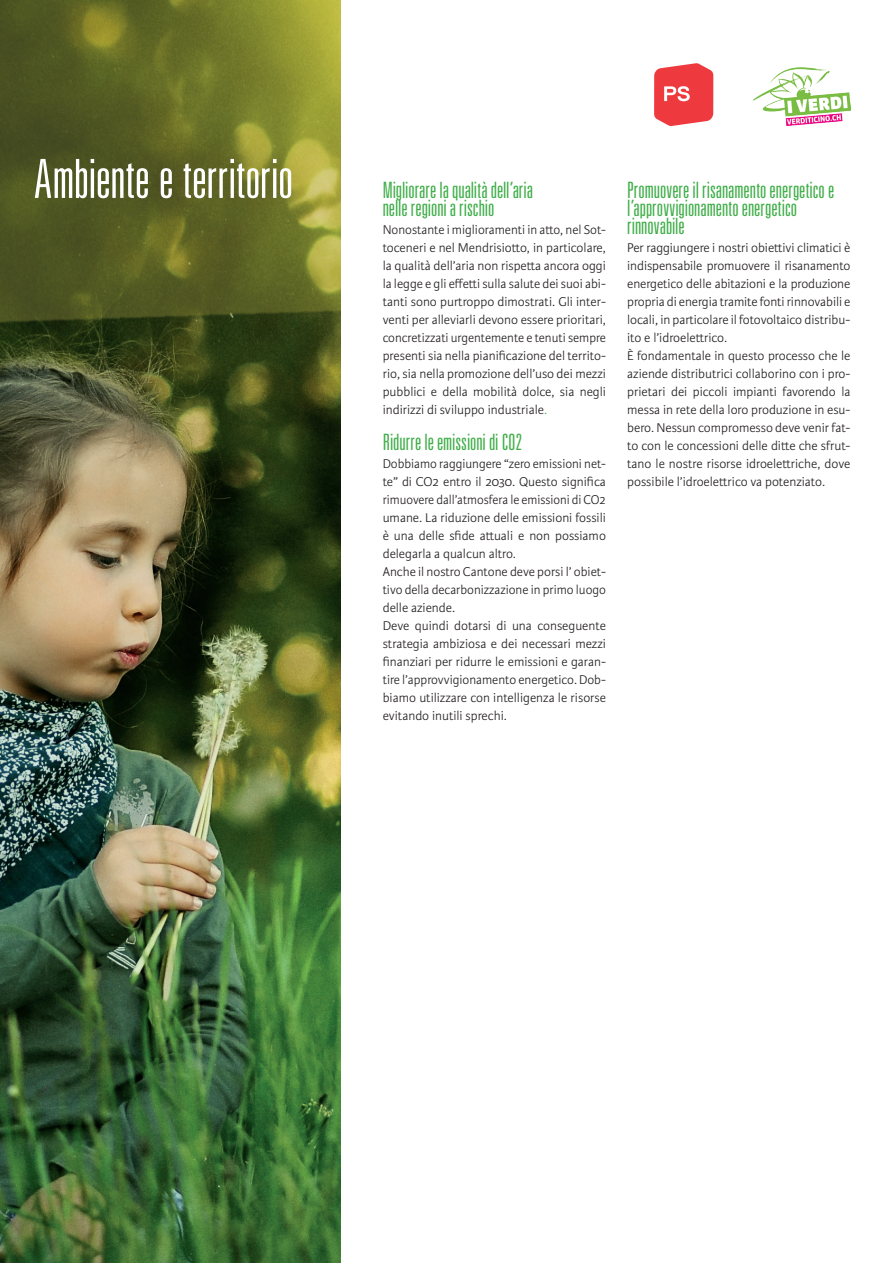
<style>
.page{position:relative;width:893px;height:1263px;background:#fff}
.page>*{position:absolute;margin:0;border:0;box-sizing:border-box;transform-origin:0 0}
._02_Haupttitel_48_Pu{font:300 ultra-condensed 54px "Univers LT Std";letter-spacing:-.005em;color:#fff}
._02_Haupttitel_48_Pu-2{font:300 ultra-condensed 22.5px/18px "Univers LT Std";color:#40ae49}
.t1{font:300 13.5px/18px "Karmina Sans";color:#231f20;text-align:justify}
.s1{color:#40ae49}
</style>
<div class="page">
<img style="left:0;top:0;width:340px;height:1263px">
<svg style="left:654px;top:63px;width:59px;height:63px;background:#f05a5d"></svg>
<img style="left:753px;top:67px;width:97px;height:58px">
<p class="_02_Haupttitel_48_Pu" style="left:34px;top:151px;width:261px">Ambiente e territorio</p>
<p class="_02_Haupttitel_48_Pu-2" style="left:383px;top:181px;width:152px">Migliorare la qualità dell’aria</p>
<p class="_02_Haupttitel_48_Pu-2" style="left:383px;top:199px;width:113px">nelle regioni a rischio</p>
<p class="t1" style="left:383px;top:221px;width:225px">Nonostante i miglioramenti in atto, nel Sot&shy;toceneri e nel Mendrisiotto, in particolare, la qualità dell’aria non rispetta ancora oggi la legge e gli effetti sulla salute dei suoi abi&shy;tanti sono purtroppo dimostrati. Gli inter&shy;venti per alleviarli devono essere prioritari, concretizzati urgentemente e tenuti sempre presenti sia nella pianificazione del territo&shy;rio, sia nella promozione dell’uso dei mezzi pubblici e della mobilità dolce, sia negli indirizzi di sviluppo industriale<span class="s1">.</span></p>
<p class="_02_Haupttitel_48_Pu-2" style="left:383px;top:433px;width:141px">Ridurre le emissioni di CO2</p>
<p class="t1" style="left:383px;top:455px;width:225px">Dobbiamo raggiungere “zero emissioni net&shy;te” di CO2 entro il 2030. Questo significa rimuovere dall’atmosfera le emissioni di CO2 umane. La riduzione delle emissioni fossili è una delle sfide attuali e non possiamo delegarla a qualcun altro.</p>
<p class="t1" style="left:383px;top:563px;width:225px">Anche il nostro Cantone deve porsi l’ obiet&shy;tivo della decarbonizzazione in primo luogo delle aziende.</p>
<p class="t1" style="left:383px;top:617px;width:225px">Deve quindi dotarsi di una conseguente strategia ambiziosa e dei necessari mezzi finanziari per ridurre le emissioni e garan&shy;tire l’approvvigionamento energetico. Dob&shy;biamo utilizzare con intelligenza le risorse evitando inutili sprechi.</p>
<p class="_02_Haupttitel_48_Pu-2" style="left:627px;top:181px;width:209px">Promuovere il risanamento energetico e l’approvvigionamento energetico rinnovabile</p>
<p class="t1" style="left:627px;top:239px;width:225px">Per raggiungere i nostri obiettivi climatici è indispensabile promuovere il risanamento energetico delle abitazioni e la produzione propria di energia tramite fonti rinnovabili e locali, in particolare il fotovoltaico distribu&shy;ito e l’idroelettrico.</p>
<p class="t1" style="left:627px;top:347px;width:225px">È fondamentale in questo processo che le aziende distributrici collaborino con i pro&shy;prietari dei piccoli impianti favorendo la messa in rete della loro produzione in esu&shy;bero. Nessun compromesso deve venir fat&shy;to con le concessioni delle ditte che sfrut&shy;tano le nostre risorse idroelettriche, dove possibile l’idroelettrico va potenziato.</p>
</div>
